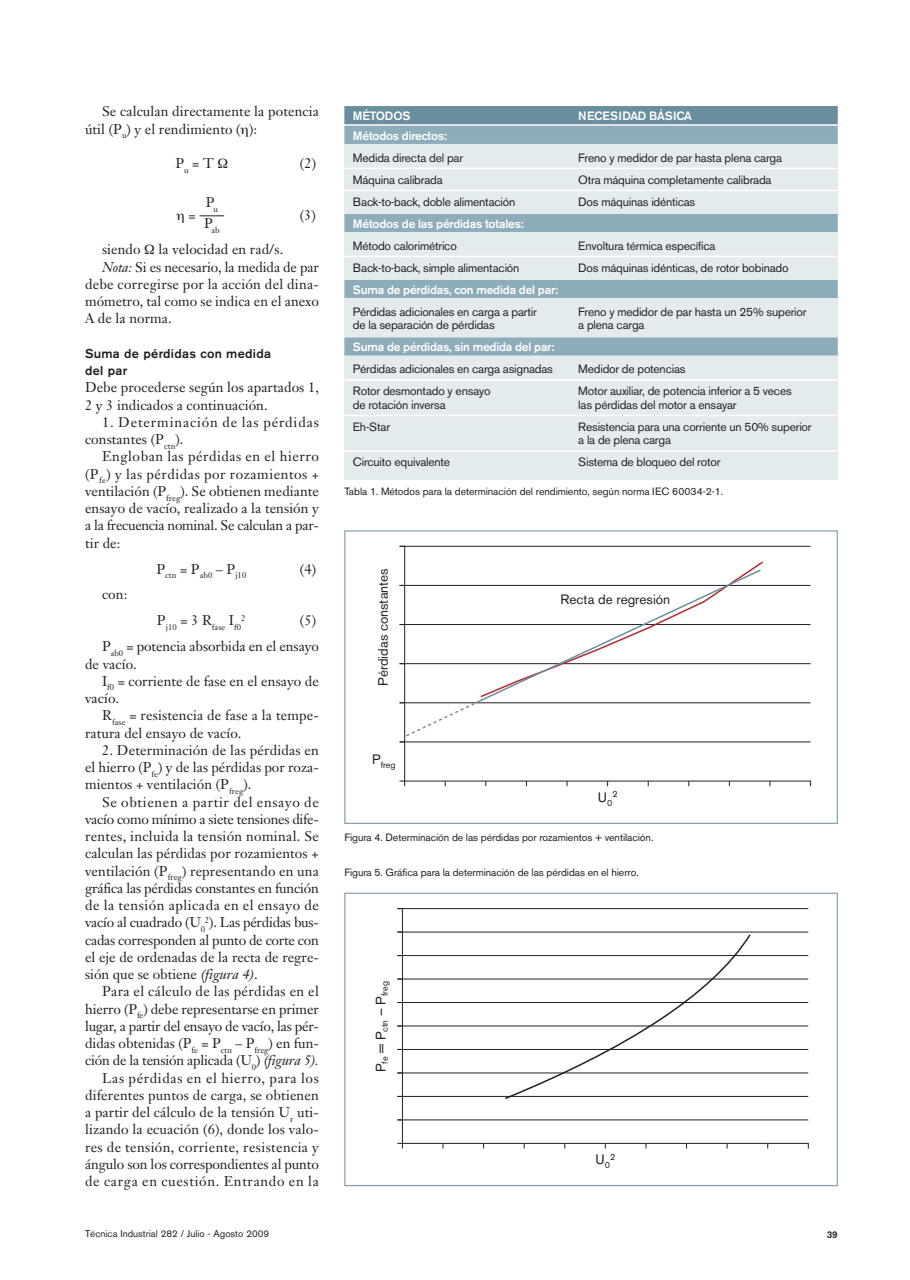
<style>
.page{position:relative;width:910px;height:1280px;background:#fff}
.page>*{position:absolute;margin:0;border:0;box-sizing:border-box;transform-origin:0 0}
.t1{font:13.95px/17.2px "Janson Text";letter-spacing:.005em;color:#231f20;text-align:justify}
.t2{font:13.95px/17.2px "Janson Text";letter-spacing:.06em;color:#231f20}
.t3{font:13.5px "Akzidenz Grotesk BE";color:#231f20}
.t4{font:500 12.75px/17.2px "Akzidenz Grotesk BE";letter-spacing:.02em;color:#231f20}
.t5{font:12px/13.5px "Akzidenz Grotesk BE";letter-spacing:-.02em;color:#231f20}
.t6{font:500 12px "Akzidenz Grotesk BE";letter-spacing:-.015em;color:#fff}
.t7{font:10.5px "Akzidenz Grotesk BE";letter-spacing:-.005em;color:#231f20}
.t8{font:9.75px "Akzidenz Grotesk BE";color:#231f20}
.t9{font:500 9.75px "Akzidenz Grotesk BE";color:#231f20}
.t10{font:9px "Akzidenz Grotesk BE";color:#231f20}
.t11{font:8.4px "Janson Text";letter-spacing:.005em;color:#231f20}
.s1{font-style:italic}
</style>
<div class="page">
<svg style="left:200px;top:215px;width:24px;height:1px"></svg>
<div style="left:344px;top:106px;width:494px;height:373px;background:#e4ebef"></div>
<div style="left:344px;top:106px;width:494px;height:18px;background:#6a8e9e"></div>
<div style="left:344px;top:126px;width:494px;height:18px;background:#8facba"></div>
<hr style="left:344px;top:168px;width:494px;height:1px;background:#fff">
<hr style="left:344px;top:190px;width:494px;height:1px;background:#fff">
<div style="left:344px;top:214px;width:494px;height:18px;background:#8facba"></div>
<hr style="left:344px;top:256px;width:494px;height:1px;background:#fff">
<div style="left:344px;top:280px;width:494px;height:18px;background:#8facba"></div>
<div style="left:344px;top:337px;width:494px;height:18px;background:#8facba"></div>
<hr style="left:344px;top:379px;width:494px;height:2px;background:#fff">
<hr style="left:344px;top:415px;width:494px;height:1px;background:#fff">
<hr style="left:344px;top:450px;width:494px;height:2px;background:#fff">
<hr style="left:404px;top:546px;width:1px;height:240px;background:#231f20">
<hr style="left:400px;top:781px;width:411px;height:1px;background:#231f20">
<hr style="left:400px;top:546px;width:410px;height:1px;background:#231f20">
<hr style="left:400px;top:585px;width:410px;height:1px;background:#231f20">
<hr style="left:400px;top:624px;width:410px;height:1px;background:#231f20">
<hr style="left:400px;top:663px;width:410px;height:1px;background:#231f20">
<hr style="left:400px;top:702px;width:410px;height:1px;background:#231f20">
<hr style="left:400px;top:742px;width:410px;height:1px;background:#231f20">
<svg style="left:400px;top:560px;width:365px;height:182px"></svg>
<div style="left:344px;top:530px;width:494px;height:294px;border:1px solid #6a8e9e"></div>
<hr style="left:402px;top:908px;width:1px;height:240px;background:#231f20">
<hr style="left:397px;top:1143px;width:412px;height:1px;background:#231f20">
<svg style="left:503px;top:934px;width:249px;height:165px"></svg>
<hr style="left:397px;top:908px;width:411px;height:1px;background:#231f20">
<hr style="left:397px;top:932px;width:411px;height:1px;background:#231f20">
<hr style="left:397px;top:1002px;width:411px;height:1px;background:#231f20">
<hr style="left:397px;top:1026px;width:411px;height:1px;background:#231f20">
<hr style="left:397px;top:1073px;width:411px;height:1px;background:#231f20">
<hr style="left:397px;top:1120px;width:411px;height:1px;background:#231f20">
<hr style="left:397px;top:955px;width:411px;height:1px;background:#231f20">
<hr style="left:397px;top:979px;width:411px;height:1px;background:#231f20">
<hr style="left:397px;top:1049px;width:411px;height:1px;background:#231f20">
<hr style="left:397px;top:1096px;width:411px;height:1px;background:#231f20">
<div style="left:344px;top:893px;width:494px;height:293px;border:1px solid #6a8e9e"></div>
<p class="t1" style="left:85px;top:104px;width:235px;text-indent:17px">Se calculan directamente la potencia útil (P<sub>u</sub>) y el rendimiento ( ):</p>
<p class="t1" style="left:175px;top:156px;width:40px">P<sub>u</sub> = T</p>
<p class="t1" style="left:300px;top:156px;width:18px">(2)</p>
<p class="t1" style="left:206px;top:195px;width:13px">P<sub>u</sub></p>
<p class="t11" style="left:204px;top:227px;width:17px"><sup>P</sup>ab</p>
<p class="t1" style="left:189px;top:208px;width:9px">=</p>
<p class="t1" style="left:300px;top:208px;width:18px">(3)</p>
<p class="t1" style="left:102px;top:242px;width:40px">siendo</p>
<p class="t1" style="left:159px;top:242px;width:126px">la velocidad en rad/s.</p>
<p class="t1" style="left:102px;top:260px;width:218px"><span class="s1">Nota:</span> Si es necesario, la medida de par</p>
<p class="t1" style="left:85px;top:277px;width:235px">debe corregirse por la acción del dina-</p>
<p class="t1" style="left:85px;top:294px;width:235px">mómetro, tal como se indica en el anexo</p>
<p class="t1" style="left:85px;top:311px;width:88px">A de la norma.</p>
<p class="t4" style="left:85px;top:346px;width:187px">Suma de pérdidas con medida del par</p>
<p class="t1" style="left:85px;top:380px;width:235px">Debe procederse según los apartados 1,<br>2 y 3 indicados a continuación.</p>
<p class="t2" style="left:85px;top:415px;width:235px;text-indent:17px">1. Determinación de las pérdidas constantes (P<sub>ctn</sub>).</p>
<p class="t1" style="left:85px;top:449px;width:235px;text-indent:17px">Engloban las pérdidas en el hierro (P<sub>fe</sub>) y las pérdidas por rozamientos + ventilación (P<sub>freg</sub>). Se obtienen mediante ensayo de vacío, realizado a la tensión y a la frecuencia nominal. Se calculan a par&shy;tir de:</p>
<p class="t11" style="left:156px;top:572px;width:91px"><sup>P</sup>ctn <sup>=</sup> <sup>P</sup>ab0 <sup>–</sup> <sup>P</sup>j10</p>
<p class="t1" style="left:300px;top:561px;width:18px">(4)</p>
<p class="t1" style="left:102px;top:587px;width:27px">con:</p>
<p class="t11" style="left:157px;top:624px;width:86px"><sup>P</sup>j10 <sup>=</sup> <sup>3</sup> <sup>R</sup>fase <sup>I</sup>f0</p>
<p class="t11" style="left:241px;top:614px;width:6px">2</p>
<p class="t1" style="left:102px;top:609px;width:218px;line-height:25.8px;text-align:right">(5)<br>P<sub>ab0</sub> = potencia absorbida en el ensayo</p>
<p class="t1" style="left:85px;top:656px;width:53px">de vacío.</p>
<p class="t1" style="left:102px;top:674px;width:218px">I<sub>f0</sub> = corriente de fase en el ensayo de</p>
<p class="t1" style="left:85px;top:691px;width:36px">vacío.</p>
<p class="t1" style="left:102px;top:708px;width:218px">R<sub>fase</sub> = resistencia de fase a la tempe-</p>
<p class="t1" style="left:85px;top:725px;width:158px">ratura del ensayo de vacío.</p>
<p class="t1" style="left:85px;top:743px;width:235px;text-indent:17px">2. Determinación de las pérdidas en el hierro (P<sub>fe</sub>) y de las pérdidas por roza&shy;mientos + ventilación (P<sub>freg</sub>).</p>
<p class="t1" style="left:85px;top:794px;width:235px;text-indent:17px">Se obtienen a partir del ensayo de vacío como mínimo a siete tensiones dife&shy;rentes, incluida la tensión nominal. Se calculan las pérdidas por rozamientos + ventilación (P<sub>freg</sub>) representando en una gráfica las pérdidas constantes en función de la tensión aplicada en el ensayo de vacío al cuadrado (U<sub>0</sub><sup>2</sup>). Las pérdidas bus&shy;cadas corresponden al punto de corte con el eje de ordenadas de la recta de regre&shy;sión que se obtiene <span class="s1">(figura 4)</span>.</p>
<p class="t1" style="left:85px;top:984px;width:235px;text-align:right">Para el cálculo de las pérdidas en el hierro (P<sub>fe</sub>) debe representarse en primer lugar, a partir del ensayo de vacío, las pér&shy;didas obtenidas (P<sub>fe</sub> = P<sub>ctn</sub> – P<sub>freg</sub>) en fun&shy;ción de la tensión aplicada (U<sub>0</sub>) <span class="s1">(figura 5).<br></span>Las pérdidas en el hierro, para los diferentes puntos de carga, se obtienen a partir del cálculo de la tensión U<sub>r</sub> uti&shy;lizando la ecuación (6), donde los valo&shy;res de tensión, corriente, resistencia y ángulo son los correspondientes al punto de carga en cuestión. Entrando en la</p>
<p class="t6" style="left:353px;top:111px;width:59px">MÉTODOS</p>
<p class="t6" style="left:578px;top:111px;width:115px">NECESIDAD BÁSICA</p>
<p class="t6" style="left:353px;top:131px;width:96px">Métodos directos:</p>
<p class="t5" style="left:353px;top:152px;width:112px">Medida directa del par</p>
<p class="t5" style="left:578px;top:152px;width:205px">Freno y medidor de par hasta plena carga</p>
<p class="t5" style="left:353px;top:174px;width:91px">Máquina calibrada</p>
<p class="t5" style="left:578px;top:174px;width:195px">Otra máquina completamente calibrada</p>
<p class="t5" style="left:353px;top:196px;width:164px">Back-to-back, doble alimentación</p>
<p class="t5" style="left:578px;top:196px;width:119px">Dos máquinas idénticas</p>
<p class="t6" style="left:353px;top:219px;width:172px">Métodos de las pérdidas totales:</p>
<p class="t5" style="left:353px;top:240px;width:105px">Método calorimétrico</p>
<p class="t5" style="left:578px;top:240px;width:139px">Envoltura térmica específica</p>
<p class="t5" style="left:353px;top:262px;width:168px">Back-to-back, simple alimentación</p>
<p class="t5" style="left:578px;top:262px;width:212px">Dos máquinas idénticas, de rotor bobinado</p>
<p class="t6" style="left:353px;top:285px;width:207px">Suma de pérdidas, con medida del par:</p>
<p class="t5" style="left:353px;top:306px;width:185px">Pérdidas adicionales en carga a partir</p>
<p class="t5" style="left:578px;top:306px;width:230px">Freno y medidor de par hasta un 25% superior</p>
<p class="t5" style="left:353px;top:320px;width:143px">de la separación de pérdidas</p>
<p class="t5" style="left:578px;top:320px;width:68px">a plena carga</p>
<p class="t6" style="left:353px;top:343px;width:203px">Suma de pérdidas, sin medida del par:</p>
<p class="t5" style="left:353px;top:364px;width:201px">Pérdidas adicionales en carga asignadas</p>
<p class="t5" style="left:578px;top:364px;width:109px">Medidor de potencias</p>
<p class="t5" style="left:353px;top:386px;width:139px">Rotor desmontado y ensayo</p>
<p class="t5" style="left:578px;top:386px;width:215px">Motor auxiliar, de potencia inferior a 5 veces</p>
<p class="t5" style="left:353px;top:399px;width:94px">de rotación inversa</p>
<p class="t5" style="left:578px;top:399px;width:160px">las pérdidas del motor a ensayar</p>
<p class="t5" style="left:353px;top:421px;width:39px">Eh-Star</p>
<p class="t5" style="left:578px;top:421px;width:235px">Resistencia para una corriente un 50% superior a la de plena carga</p>
<p class="t5" style="left:353px;top:457px;width:99px">Circuito equivalente</p>
<p class="t5" style="left:578px;top:457px;width:144px">Sistema de bloqueo del rotor</p>
<p class="t7" style="left:344px;top:488px;width:380px">Tabla 1. Métodos para la determinación del rendimiento, según norma IEC 60034-2-1.</p>
<p class="t3" style="left:378px;top:686px;width:119px;rotate:-90deg">Pérdidas constantes</p>
<p class="t10" style="left:372px;top:761px;width:25px"><sup>P</sup>freg</p>
<p class="t3" style="left:560px;top:595px;width:111px">Recta de regresión</p>
<p class="t3" style="left:598px;top:792px;width:16px">U<sub>0</sub></p>
<p class="t10" style="left:612px;top:791px;width:7px">2</p>
<p class="t7" style="left:344px;top:833px;width:310px">Figura 4. Determinación de las pérdidas por rozamientos + ventilación.</p>
<p class="t7" style="left:344px;top:868px;width:296px">Figura 5. Gráfica para la determinación de las pérdidas en el hierro.</p>
<p class="t10" style="left:381px;top:1072px;width:92px;rotate:-90deg"><sup>P</sup>fe <sup>=</sup> <sup>P</sup>ctn <sup>–</sup> <sup>P</sup>freg</p>
<p class="t3" style="left:596px;top:1154px;width:16px">U<sub>0</sub></p>
<p class="t10" style="left:610px;top:1153px;width:7px">2</p>
<p class="t8" style="left:85px;top:1230px;width:186px">Técnica Industrial 282 / Julio - Agosto 2009</p>
<p class="t9" style="left:827px;top:1231px;width:12px">39</p>
</div>
